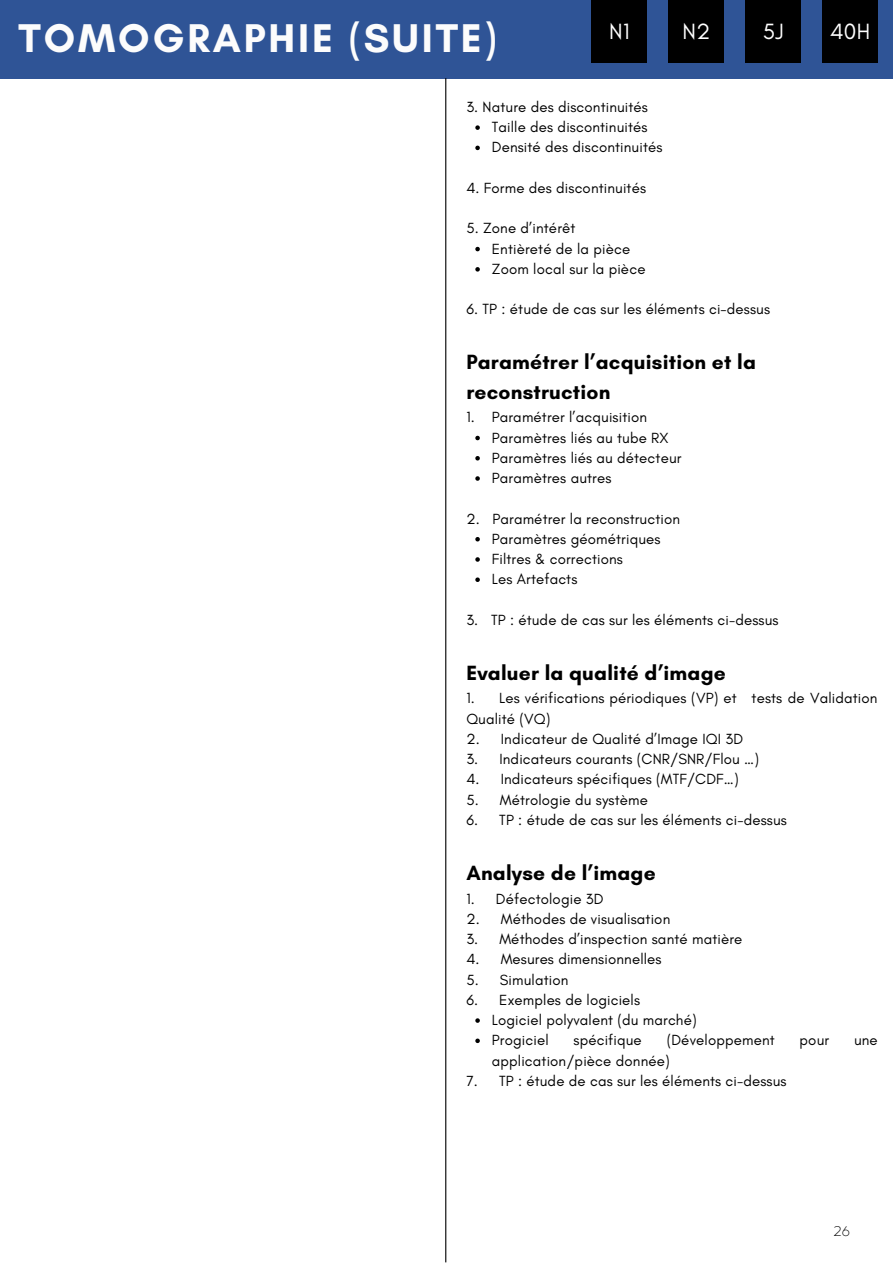
<style>
.page{position:relative;width:893px;height:1264px;background:#fff}
.page>*{position:absolute;margin:0;border:0;box-sizing:border-box;transform-origin:0 0}
.t1{font:700 40.8px "Glacial Indifference";letter-spacing:.07em;color:#fcfcfc}
.t2{font:22.5px "Glacial Indifference";letter-spacing:.01em;color:#fff}
.t3{font:700 21px/29.2px "Glacial Indifference";letter-spacing:.01em;color:#000}
.t4{font:15px/20.2px "Glacial Indifference";letter-spacing:.01em;color:#000}
.t5{font:200 13.8px "Balgin";color:#000}
</style>
<div class="page">
<div style="left:0;top:0;width:892px;height:79px;background:#2f5496"></div>
<div style="left:591px;top:0;width:55px;height:63px;background:#000"></div>
<div style="left:668px;top:0;width:55px;height:63px;background:#000"></div>
<div style="left:745px;top:0;width:55px;height:63px;background:#000"></div>
<div style="left:822px;top:0;width:55px;height:63px;background:#000"></div>
<hr style="left:445px;top:78px;width:1px;height:1184px;background:#000">
<svg style="left:475px;top:125px;width:5px;height:5px"></svg>
<svg style="left:475px;top:146px;width:5px;height:4px"></svg>
<svg style="left:475px;top:247px;width:5px;height:4px"></svg>
<svg style="left:475px;top:267px;width:5px;height:4px"></svg>
<svg style="left:475px;top:436px;width:5px;height:4px"></svg>
<svg style="left:475px;top:456px;width:5px;height:4px"></svg>
<svg style="left:475px;top:476px;width:5px;height:5px"></svg>
<svg style="left:475px;top:537px;width:5px;height:4px"></svg>
<svg style="left:475px;top:557px;width:5px;height:4px"></svg>
<svg style="left:475px;top:577px;width:5px;height:5px"></svg>
<svg style="left:475px;top:1018px;width:5px;height:4px"></svg>
<svg style="left:475px;top:1038px;width:5px;height:5px"></svg>
<h1 class="t1" style="left:18px;top:13px;width:479px">TOMOGRAPHIE (SUITE)</h1>
<h2 class="t2" style="left:682px;top:18px;width:29px">N2</h2>
<h2 class="t2" style="left:762px;top:18px;width:22px">5J</h2>
<h2 class="t2" style="left:830px;top:18px;width:42px">40H</h2>
<h2 class="t2" style="left:609px;top:18px;width:22px">N1</h2>
<p class="t4" style="left:466px;top:96px;width:183px">3. Nature des discontinuités</p>
<p class="t4" style="left:492px;top:117px;width:172px">Taille des discontinuités<br>Densité des discontinuités</p>
<p class="t4" style="left:466px;top:177px;width:181px">4. Forme des discontinuités</p>
<p class="t4" style="left:466px;top:218px;width:111px">5. Zone d’intérêt</p>
<p class="t4" style="left:492px;top:238px;width:155px">Entièreté de la pièce<br>Zoom local sur la pièce</p>
<p class="t4" style="left:466px;top:299px;width:305px">6. TP : étude de cas sur les éléments ci-dessus</p>
<h3 class="t3" style="left:466px;top:347px;width:291px">Paramétrer l’acquisition et la reconstruction</h3>
<p class="t4" style="left:466px;top:407px;width:182px">1. Paramétrer l’acquisition</p>
<p class="t4" style="left:492px;top:427px;width:191px">Paramètres liés au tube RX<br>Paramètres liés au détecteur<br>Paramètres autres</p>
<p class="t4" style="left:466px;top:508px;width:215px">2. Paramétrer la reconstruction</p>
<p class="t4" style="left:492px;top:528px;width:170px">Paramètres géométriques<br>Filtres &amp; corrections<br>Les Artefacts</p>
<p class="t4" style="left:466px;top:609px;width:314px">3. TP : étude de cas sur les éléments ci-dessus</p>
<h3 class="t3" style="left:466px;top:658px;width:261px">Evaluer la qualité d’image</h3>
<p class="t4" style="left:466px;top:688px;width:412px">1. Les vérifications périodiques (VP) et tests de Validation<br>Qualité (VQ)</p>
<p class="t4" style="left:466px;top:728px;width:278px">2. Indicateur de Qualité d’Image IQI 3D</p>
<p class="t4" style="left:466px;top:748px;width:294px">3. Indicateurs courants (CNR/SNR/Flou …)</p>
<p class="t4" style="left:466px;top:769px;width:274px">4. Indicateurs spécifiques (MTF/CDF…)</p>
<p class="t4" style="left:466px;top:789px;width:183px">5. Métrologie du système</p>
<p class="t4" style="left:466px;top:809px;width:322px">6. TP : étude de cas sur les éléments ci-dessus</p>
<h3 class="t3" style="left:466px;top:858px;width:191px">Analyse de l’image</h3>
<p class="t4" style="left:466px;top:888px;width:139px">1. Défectologie 3D</p>
<p class="t4" style="left:466px;top:908px;width:205px">2. Méthodes de visualisation</p>
<p class="t4" style="left:466px;top:928px;width:277px">3. Méthodes d’inspection santé matière</p>
<p class="t4" style="left:466px;top:948px;width:197px">4. Mesures dimensionnelles</p>
<p class="t4" style="left:466px;top:969px;width:103px">5. Simulation</p>
<p class="t4" style="left:466px;top:989px;width:175px">6. Exemples de logiciels</p>
<p class="t4" style="left:492px;top:1009px;width:206px">Logiciel polyvalent (du marché)<br>Progiciel</p>
<p class="t4" style="left:573px;top:1029px;width:70px">spécifique</p>
<p class="t4" style="left:666px;top:1029px;width:109px">(Développement</p>
<p class="t4" style="left:799px;top:1029px;width:31px">pour</p>
<p class="t4" style="left:853px;top:1029px;width:25px">une</p>
<p class="t4" style="left:492px;top:1050px;width:179px">application/pièce donnée)</p>
<p class="t4" style="left:466px;top:1070px;width:322px">7. TP : étude de cas sur les éléments ci-dessus</p>
<p class="t5" style="left:833px;top:1225px;width:18px">26</p>
</div>
